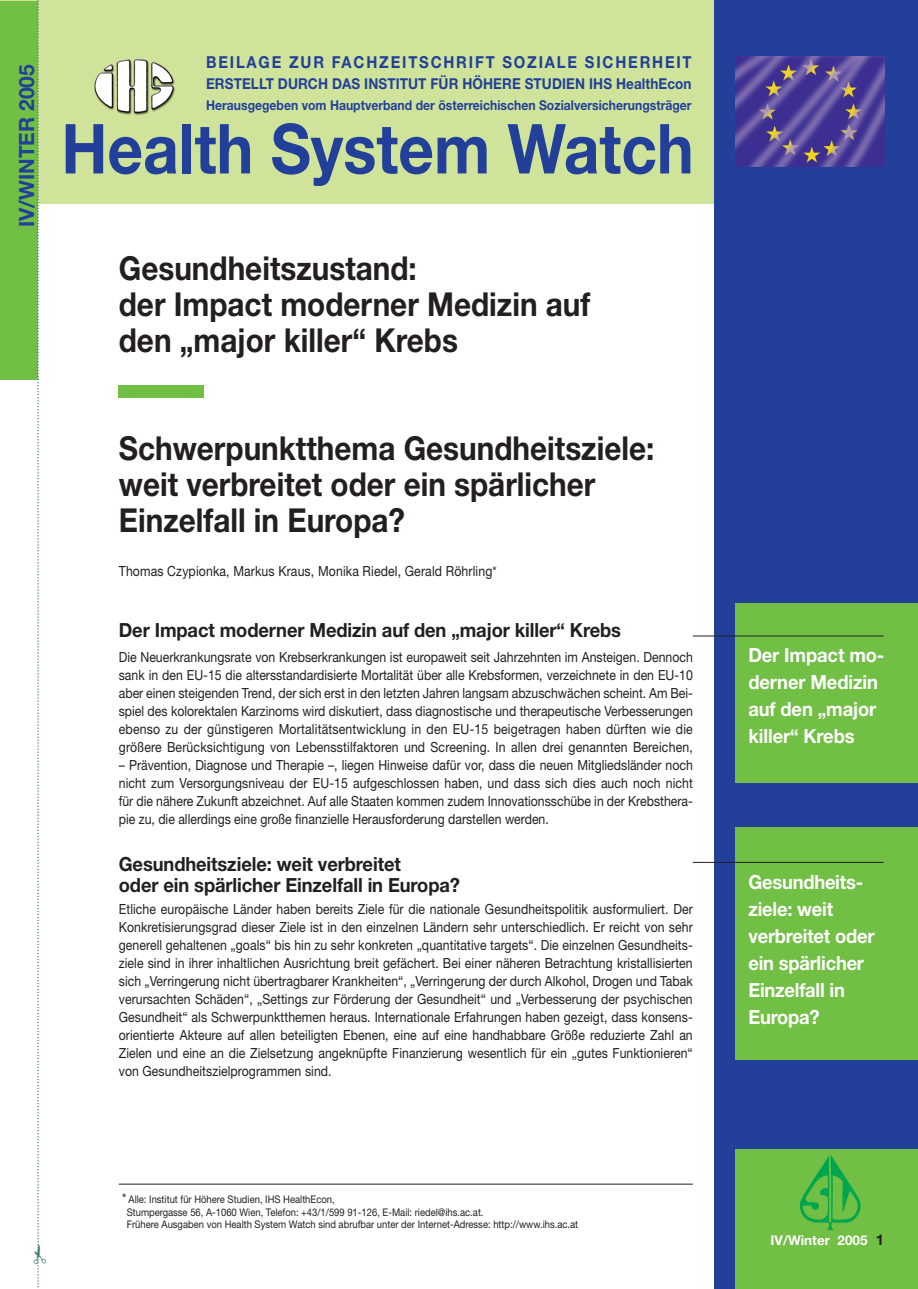
<style>
.page{position:relative;width:918px;height:1289px;background:#fff}
.page>*{position:absolute;margin:0;border:0;box-sizing:border-box;transform-origin:0 0}
.t1{font:700 69px "Helvetica Neue";color:#223f99;scale:.9 1}
.t2{font:700 33px/36px "Helvetica Neue";color:#231f20;scale:.9 1}
.t3{font:700 21px "Helvetica Neue";color:#223f99}
.t4{font:700 19.5px/27px "Helvetica Neue";letter-spacing:-.01em;color:#fff;scale:.94 1}
.t5{font:700 19.5px/21px "Helvetica Neue";letter-spacing:-.005em;color:#231f20;scale:.94 1}
.t6{font:700 16.5px "Helvetica Neue";letter-spacing:.12em;color:#223f99;scale:.9 1}
.t7{font:700 15px "Helvetica Neue";letter-spacing:.01em;color:#223f99;scale:.9 1}
.t8{font:13.95px/18px "Helvetica Neue";letter-spacing:.005em;color:#231f20;text-align:justify;scale:.88 1}
.t9{font:700 13.5px "Helvetica Neue";letter-spacing:.005em;color:#223f99;scale:.9 1}
.t10{font:700 13.5px "Helvetica Neue";color:#fff}
.t11{font:10.5px/12.8px "Helvetica Neue";color:#231f20;scale:.9 1}
.s1{font-size:13.5px}
.s2{font-size:15px;color:#231f20}
</style>
<div class="page">
<div style="left:0;top:1px;width:918px;height:203px;background:#d0e39a"></div>
<div style="left:714px;top:1px;width:204px;height:1287px;background:#223f99"></div>
<div style="left:735px;top:1149px;width:183px;height:139px;background:#71bf44"></div>
<img style="left:799px;top:1155px;width:62px;height:75px">
<img style="left:735px;top:56px;width:149px;height:111px">
<div style="left:736px;top:827px;width:182px;height:233px;background:#71bf44"></div>
<hr style="left:693px;top:862px;width:191px;height:1px;background:#231f20">
<div style="left:1px;top:1px;width:37px;height:378px;background:#71bf44"></div>
<img style="left:94px;top:59px;width:81px;height:56px">
<div style="left:119px;top:385px;width:85px;height:13px;background:#71bf44"></div>
<hr style="left:119px;top:1183px;width:574px;height:1px;background:#231f20">
<div style="left:736px;top:603px;width:182px;height:180px;background:#71bf44"></div>
<hr style="left:693px;top:635px;width:191px;height:1px;background:#231f20">
<svg style="left:34px;top:1px;width:5px;height:1287px"></svg>
<h3 class="t3" style="left:19px;top:227px;width:164px;rotate:-90deg">IV/WINTER 2005</h3>
<p class="t6" style="left:206px;top:56px;width:541px">BEILAGE ZUR FACHZEITSCHRIFT SOZIALE SICHERHEIT</p>
<p class="t7" style="left:206px;top:78px;width:541px">ERSTELLT DURCH DAS INSTITUT FÜR HÖHERE STUDIEN IHS HealthEcon</p>
<p class="t9" style="left:206px;top:100px;width:541px">Herausgegeben vom Hauptverband der österreichischen Sozialversicherungsträger</p>
<h1 class="t1" style="left:61px;top:124px;width:704px">Health System Watch</h1>
<h2 class="t2" style="left:119px;top:253px;width:525px">Gesundheitszustand:<br>der Impact moderner Medizin auf den „major killer“ Krebs</h2>
<h2 class="t2" style="left:119px;top:433px;width:597px">Schwerpunktthema Gesundheitsziele: weit verbreitet oder ein spärlicher<br>Einzelfall in Europa?</h2>
<p class="t8" style="left:119px;top:564px;width:431px">Thomas Czypionka, Markus Kraus, Monika Riedel, Gerald Röhrling<span class="s1">*</span></p>
<h3 class="t5" style="left:119px;top:621px;width:536px">Der Impact moderner Medizin auf den „major killer“ Krebs</h3>
<p class="t8" style="left:119px;top:649px;width:654px">Die Neuerkrankungsrate von Krebserkrankungen ist europaweit seit Jahrzehnten im Ansteigen. Dennoch sank in den EU-15 die altersstandardisierte Mortalität über alle Krebsformen, verzeichnete in den EU-10 aber einen steigenden Trend, der sich erst in den letzten Jahren langsam abzuschwächen scheint. Am Bei&shy;spiel des kolorektalen Karzinoms wird diskutiert, dass diagnostische und therapeutische Verbesserungen ebenso zu der günstigeren Mortalitätsentwicklung in den EU-15 beigetragen haben dürften wie die größere Berücksichtigung von Lebensstilfaktoren und Screening. In allen drei genannten Bereichen,</p>
<p class="t8" style="left:119px;top:757px;width:654px">– Prävention, Diagnose und Therapie –, liegen Hinweise dafür vor, dass die neuen Mitgliedsländer noch nicht zum Versorgungsniveau der EU-15 aufgeschlossen haben, und dass sich dies auch noch nicht für die nähere Zukunft abzeichnet. Auf alle Staaten kommen zudem Innovationsschübe in der Krebsthera&shy;pie zu, die allerdings eine große finanzielle Herausforderung darstellen werden.</p>
<h3 class="t5" style="left:119px;top:855px;width:365px">Gesundheitsziele: weit verbreitet<br>oder ein spärlicher Einzelfall in Europa?</h3>
<p class="t8" style="left:119px;top:901px;width:654px">Etliche europäische Länder haben bereits Ziele für die nationale Gesundheitspolitik ausformuliert. Der Konkretisierungsgrad dieser Ziele ist in den einzelnen Ländern sehr unterschiedlich. Er reicht von sehr generell gehaltenen „goals“ bis hin zu sehr konkreten „quantitative targets“. Die einzelnen Gesundheits&shy;ziele sind in ihrer inhaltlichen Ausrichtung breit gefächert. Bei einer näheren Betrachtung kristallisierten sich „Verringerung nicht übertragbarer Krankheiten“, „Verringerung der durch Alkohol, Drogen und Tabak verursachten Schäden“, „Settings zur Förderung der Gesundheit“ und „Verbesserung der psychischen Gesundheit“ als Schwerpunktthemen heraus. Internationale Erfahrungen haben gezeigt, dass konsens&shy;orientierte Akteure auf allen beteiligten Ebenen, eine auf eine handhabbare Größe reduzierte Zahl an Zielen und eine an die Zielsetzung angeknüpfte Finanzierung wesentlich für ein „gutes Funktionieren“ von Gesundheitszielprogrammen sind.</p>
<p class="t11" style="left:127px;top:1193px;width:503px;text-indent:-5px"><span class="s1">*</span> Alle: Institut für Höhere Studien, IHS HealthEcon,<br>Stumpergasse 56, A-1060 Wien, Telefon: +43/1/599 91-126, E-Mail: riedel@ihs.ac.at.<br>Frühere Ausgaben von Health System Watch sind abrufbar unter der Internet-Adresse: http://www.ihs.ac.at</p>
<h3 class="t4" style="left:748px;top:643px;width:146px">Der Impact mo&shy;derner Medizin auf den „major killer“ Krebs</h3>
<h3 class="t4" style="left:748px;top:870px;width:136px">Gesundheits&shy;ziele: weit verbreitet oder ein spärlicher<br>Einzelfall in<br>Europa?</h3>
<p class="t10" style="left:771px;top:1235px;width:115px">IV/Winter 2005 <span class="s2">1</span></p>
</div>
